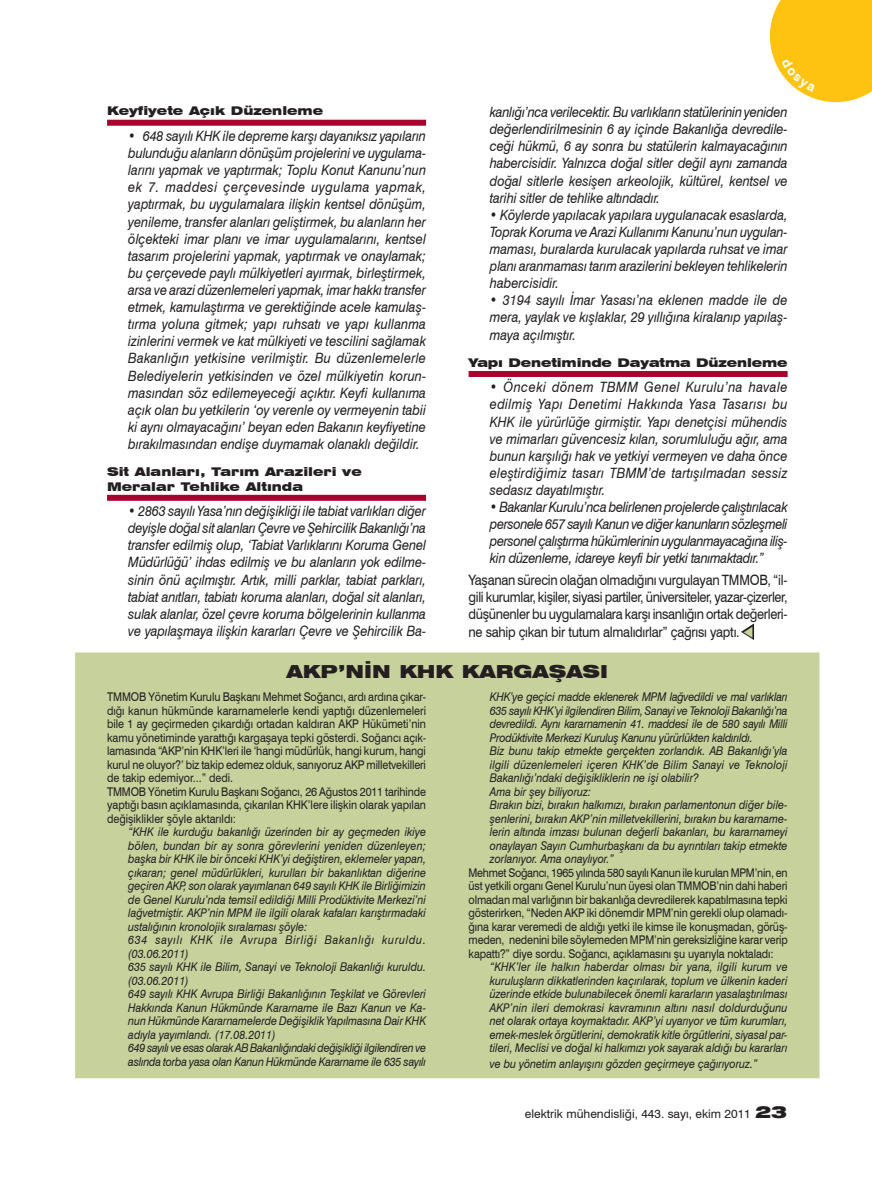
<style>
.page{position:relative;width:872px;height:1191px;background:#fff}
.page>*{position:absolute;margin:0;border:0;box-sizing:border-box;transform-origin:0 0}
.Paragraph_Style_Subhead2{font:900 expanded 18px "Swiss 721 BT";color:#231f20}
.Paragraph_Style_Caption{font:italic 14.25px/17.1px "Swiss 721 BT";letter-spacing:-.005em;color:#231f20;text-align:justify;scale:.9 1}
.Paragraph_Style_Body{font:14.25px/17.2px "Swiss 721 BT";letter-spacing:-.02em;color:#231f20;text-align:justify;scale:.9 1}
.Paragraph_Style_Caption-2{font:italic 12px/13.5px "Swiss 721 BT";color:#231f20;text-align:justify;scale:.9 1}
.Paragraph_Style_Body-2{font:12px/13.5px "Swiss 721 BT";color:#231f20;text-align:justify;scale:.9 1}
.Paragraph_Style_Caption-3{font:italic 12px/13.5px "Swiss 721 BT";letter-spacing:-.03em;color:#231f20;scale:.9 1}
.Paragraph_Style_Subhead1{font:900 expanded 12px/14.4px "Swiss 721 BT";color:#231f20}
.Paragraph_Style_Caption-4{font:italic 12px/13.5px "Swiss 721 BT";letter-spacing:.07em;color:#231f20;scale:.9 1}
.Paragraph_Style_Body-3{font:12px "Swiss 721 BT";color:#231f20}
.s1{font-weight:900;font-stretch:expanded;font-size:16.5px}
</style>
<div class="page">
<div style="left:107px;top:120px;width:319px;height:6px;background:#a7052d"></div>
<div style="left:107px;top:495px;width:319px;height:6px;background:#a7052d"></div>
<div style="left:468px;top:371px;width:319px;height:6px;background:#a7052d"></div>
<div style="left:77px;top:654px;width:741px;height:422px;background:#c6d19c"></div>
<div style="left:75px;top:652px;width:744px;height:426px;border:3px solid #c6d19c"></div>
<svg style="left:741px;top:623px;width:14px;height:17px"></svg>
<svg style="left:770px;top:0;width:102px;height:102px;background:#fec92b"></svg>
<p class="Paragraph_Style_Subhead1" style="left:107px;top:104px;width:218px">Keyfiyete Açık Düzenleme</p>
<p class="Paragraph_Style_Caption" style="left:128px;top:127px;width:332px">• 648 sayılı KHK ile depreme karşı dayanıksız yapıların bulunduğu alanların dönüşüm projelerini ve uygulama&shy;larını yapmak ve yaptırmak; Toplu Konut Kanunu’nun ek 7. maddesi çerçevesinde uygulama yapmak, yaptırmak, bu uygulamalara ilişkin kentsel dönüşüm, yenileme, transfer alanları geliştirmek, bu alanların her ölçekteki imar planı ve imar uygulamalarını, kentsel tasarım projelerini yapmak, yaptırmak ve onaylamak; bu çerçevede paylı mülkiyetleri ayırmak, birleştirmek, arsa ve arazi düzenlemeleri yapmak, imar hakkı transfer etmek, kamulaştırma ve gerektiğinde acele kamulaş&shy;tırma yoluna gitmek; yapı ruhsatı ve yapı kullanma izinlerini vermek ve kat mülkiyeti ve tescilini sağlamak Bakanlığın yetkisine verilmiştir. Bu düzenlemelerle Belediyelerin yetkisinden ve özel mülkiyetin korun&shy;masından söz edilemeyeceği açıktır. Keyfi kullanıma açık olan bu yetkilerin ‘oy verenle oy vermeyenin tabii ki aynı olmayacağını’ beyan eden Bakanın keyfiyetine bırakılmasından endişe duymamak olanaklı değildir.</p>
<p class="Paragraph_Style_Subhead1" style="left:107px;top:464px;width:256px">Sit Alanları, Tarım Arazileri ve<br>Meralar Tehlike Altında</p>
<p class="Paragraph_Style_Caption" style="left:128px;top:502px;width:332px">• 2863 sayılı Yasa’nın değişikliği ile tabiat varlıkları diğer deyişle doğal sit alanları Çevre ve Şehircilik Bakanlığı’na transfer edilmiş olup, ‘Tabiat Varlıklarını Koruma Genel Müdürlüğü’ ihdas edilmiş ve bu alanların yok edilme&shy;sinin önü açılmıştır. Artık, milli parklar, tabiat parkları, tabiat anıtları, tabiatı koruma alanları, doğal sit alanları, sulak alanlar, özel çevre koruma bölgelerinin kullanma ve yapılaşmaya ilişkin kararları Çevre ve Şehircilik Ba-</p>
<p class="Paragraph_Style_Caption" style="left:490px;top:103px;width:332px">kanlığı’nca verilecektir. Bu varlıkların statülerinin yeniden değerlendirilmesinin 6 ay içinde Bakanlığa devredile&shy;ceği hükmü, 6 ay sonra bu statülerin kalmayacağının habercisidir. Yalnızca doğal sitler değil aynı zamanda doğal sitlerle kesişen arkeolojik, kültürel, kentsel ve tarihi sitler de tehlike altındadır.</p>
<p class="Paragraph_Style_Caption" style="left:490px;top:206px;width:332px">• Köylerde yapılacak yapılara uygulanacak esaslarda, Toprak Koruma ve Arazi Kullanımı Kanunu’nun uygulan&shy;maması, buralarda kurulacak yapılarda ruhsat ve imar planı aranmaması tarım arazilerini bekleyen tehlikelerin habercisidir.</p>
<p class="Paragraph_Style_Caption" style="left:490px;top:291px;width:332px">• 3194 sayılı İmar Yasası’na eklenen madde ile de mera, yaylak ve kışlaklar, 29 yıllığına kiralanıp yapılaş&shy;maya açılmıştır.</p>
<p class="Paragraph_Style_Subhead1" style="left:468px;top:355px;width:320px">Yapı Denetiminde Dayatma Düzenleme</p>
<p class="Paragraph_Style_Caption" style="left:490px;top:378px;width:332px">• Önceki dönem TBMM Genel Kurulu’na havale edilmiş Yapı Denetimi Hakkında Yasa Tasarısı bu KHK ile yürürlüğe girmiştir. Yapı denetçisi mühendis ve mimarları güvencesiz kılan, sorumluluğu ağır, ama bunun karşılığı hak ve yetkiyi vermeyen ve daha önce eleştirdiğimiz tasarı TBMM’de tartışılmadan sessiz sedasız dayatılmıştır.</p>
<p class="Paragraph_Style_Caption" style="left:490px;top:498px;width:332px">• Bakanlar Kurulu’nca belirlenen projelerde çalıştırılacak personele 657 sayılı Kanun ve diğer kanunların sözleşmeli personel çalıştırma hükümlerinin uygulanmayacağına iliş&shy;kin düzenleme, idareye keyfi bir yetki tanımaktadır.”</p>
<p class="Paragraph_Style_Body" style="left:468px;top:571px;width:356px">Yaşanan sürecin olağan olmadığını vurgulayan TMMOB, “il&shy;gili kurumlar, kişiler, siyasi partiler, üniversiteler, yazar-çizerler, düşünenler bu uygulamalara karşı insanlığın ortak değerleri&shy;ne sahip çıkan bir tutum almalıdırlar” çağrısı yaptı.</p>
<p class="Paragraph_Style_Subhead2" style="left:286px;top:661px;width:323px">AKP’NİN KHK KARGAŞASI</p>
<p class="Paragraph_Style_Body-2" style="left:107px;top:690px;width:356px">TMMOB Yönetim Kurulu Başkanı Mehmet Soğancı, ardı ardına çıkar&shy;dığı kanun hükmünde kararnamelerle kendi yaptığı düzenlemeleri bile 1 ay geçirmeden çıkardığı ortadan kaldıran AKP Hükümeti’nin kamu yönetiminde yarattığı kargaşaya tepki gösterdi. Soğancı açık&shy;lamasında “AKP’nin KHK’leri ile ‘hangi müdürlük, hangi kurum, hangi kurul ne oluyor?’ biz takip edemez olduk, sanıyoruz AKP milletvekilleri de takip edemiyor...” dedi.</p>
<p class="Paragraph_Style_Body-2" style="left:107px;top:784px;width:356px">TMMOB Yönetim Kurulu Başkanı Soğancı, 26 Ağustos 2011 tarihinde yaptığı basın açıklamasında, çıkarılan KHK’lere ilişkin olarak yapılan değişiklikler şöyle aktarıldı:</p>
<p class="Paragraph_Style_Caption-2" style="left:128px;top:825px;width:332px">“KHK ile kurduğu bakanlığı üzerinden bir ay geçmeden ikiye bölen, bundan bir ay sonra görevlerini yeniden düzenleyen; başka bir KHK ile bir önceki KHK’yi değiştiren, eklemeler yapan, çıkaran; genel müdürlükleri, kurulları bir bakanlıktan diğerine geçiren AKP, son olarak yayımlanan 649 sayılı KHK ile Birliğimizin de Genel Kurulu’nda temsil edildiği Milli Prodüktivite Merkezi’ni lağvetmiştir. AKP’nin MPM ile ilgili olarak kafaları karıştırmadaki ustalığının kronolojik sıralaması şöyle:</p>
<p class="Paragraph_Style_Caption-4" style="left:128px;top:933px;width:332px">634 sayılı KHK ile Avrupa Birliği Bakanlığı kuruldu. (03.06.2011)</p>
<p class="Paragraph_Style_Caption-2" style="left:128px;top:960px;width:332px">635 sayılı KHK ile Bilim, Sanayi ve Teknoloji Bakanlığı kuruldu. (03.06.2011)</p>
<p class="Paragraph_Style_Caption-2" style="left:128px;top:987px;width:332px">649 sayılı KHK Avrupa Birliği Bakanlığının Teşkilat ve Görevleri Hakkında Kanun Hükmünde Kararname ile Bazı Kanun ve Ka&shy;nun Hükmünde Kararnamelerde Değişiklik Yapılmasına Dair KHK adıyla yayımlandı. (17.08.2011)</p>
<p class="Paragraph_Style_Caption-3" style="left:128px;top:1041px;width:332px">649 sayılı ve esas olarak AB Bakanlığındaki değişikliği ilgilendiren ve aslında torba yasa olan Kanun Hükmünde Kararname ile 635 sayılı</p>
<p class="Paragraph_Style_Caption-2" style="left:490px;top:690px;width:332px">KHK’ye geçici madde eklenerek MPM lağvedildi ve mal varlıkları 635 sayılı KHK’yi ilgilendiren Bilim, Sanayi ve Teknoloji Bakanlığı’na devredildi. Aynı kararnamenin 41. maddesi ile de 580 sayılı Milli Prodüktivite Merkezi Kuruluş Kanunu yürürlükten kaldırıldı.</p>
<p class="Paragraph_Style_Caption-2" style="left:490px;top:744px;width:332px">Biz bunu takip etmekte gerçekten zorlandık. AB Bakanlığı’yla ilgili düzenlemeleri içeren KHK’de Bilim Sanayi ve Teknoloji Bakanlığı’ndaki değişikliklerin ne işi olabilir?</p>
<p class="Paragraph_Style_Caption-2" style="left:490px;top:784px;width:114px">Ama bir şey biliyoruz:</p>
<p class="Paragraph_Style_Caption-2" style="left:490px;top:798px;width:332px">Bırakın bizi, bırakın halkımızı, bırakın parlamentonun diğer bile&shy;şenlerini, bırakın AKP’nin milletvekillerini, bırakın bu kararname&shy;lerin altında imzası bulunan değerli bakanları, bu kararnameyi onaylayan Sayın Cumhurbaşkanı da bu ayrıntıları takip etmekte zorlanıyor. Ama onaylıyor.”</p>
<p class="Paragraph_Style_Body-2" style="left:468px;top:865px;width:356px">Mehmet Soğancı, 1965 yılında 580 sayılı Kanun ile kurulan MPM’nin, en üst yetkili organı Genel Kurulu’nun üyesi olan TMMOB’nin dahi haberi olmadan mal varlığının bir bakanlığa devredilerek kapatılmasına tepki gösterirken, “Neden AKP iki dönemdir MPM’nin gerekli olup olamadı&shy;ğına karar veremedi de aldığı yetki ile kimse ile konuşmadan, görüş&shy;meden, nedenini bile söylemeden MPM’nin gereksizliğine karar verip kapattı?” diye sordu. Soğancı, açıklamasını şu uyarıyla noktaladı:</p>
<p class="Paragraph_Style_Caption-2" style="left:490px;top:960px;width:332px">“KHK’ler ile halkın haberdar olması bir yana, ilgili kurum ve kuruluşların dikkatlerinden kaçırılarak, toplum ve ülkenin kaderi üzerinde etkide bulunabilecek önemli kararların yasalaştırılması AKP’nin ileri demokrasi kavramının altını nasıl doldurduğunu net olarak ortaya koymaktadır. AKP’yi uyarıyor ve tüm kurumları, emek-meslek örgütlerini, demokratik kitle örgütlerini, siyasal par&shy;tileri, Meclisi ve doğal ki halkımızı yok sayarak aldığı bu kararları</p>
<p class="Paragraph_Style_Caption-2" style="left:490px;top:1057px;width:299px">ve bu yönetim anlayışını gözden geçirmeye çağırıyoruz.”</p>
<p class="Paragraph_Style_Body-3" style="left:525px;top:1106px;width:263px">elektrik mühendisliği, 443. sayı, ekim 2011 <span class="s1">23</span></p>
</div>
